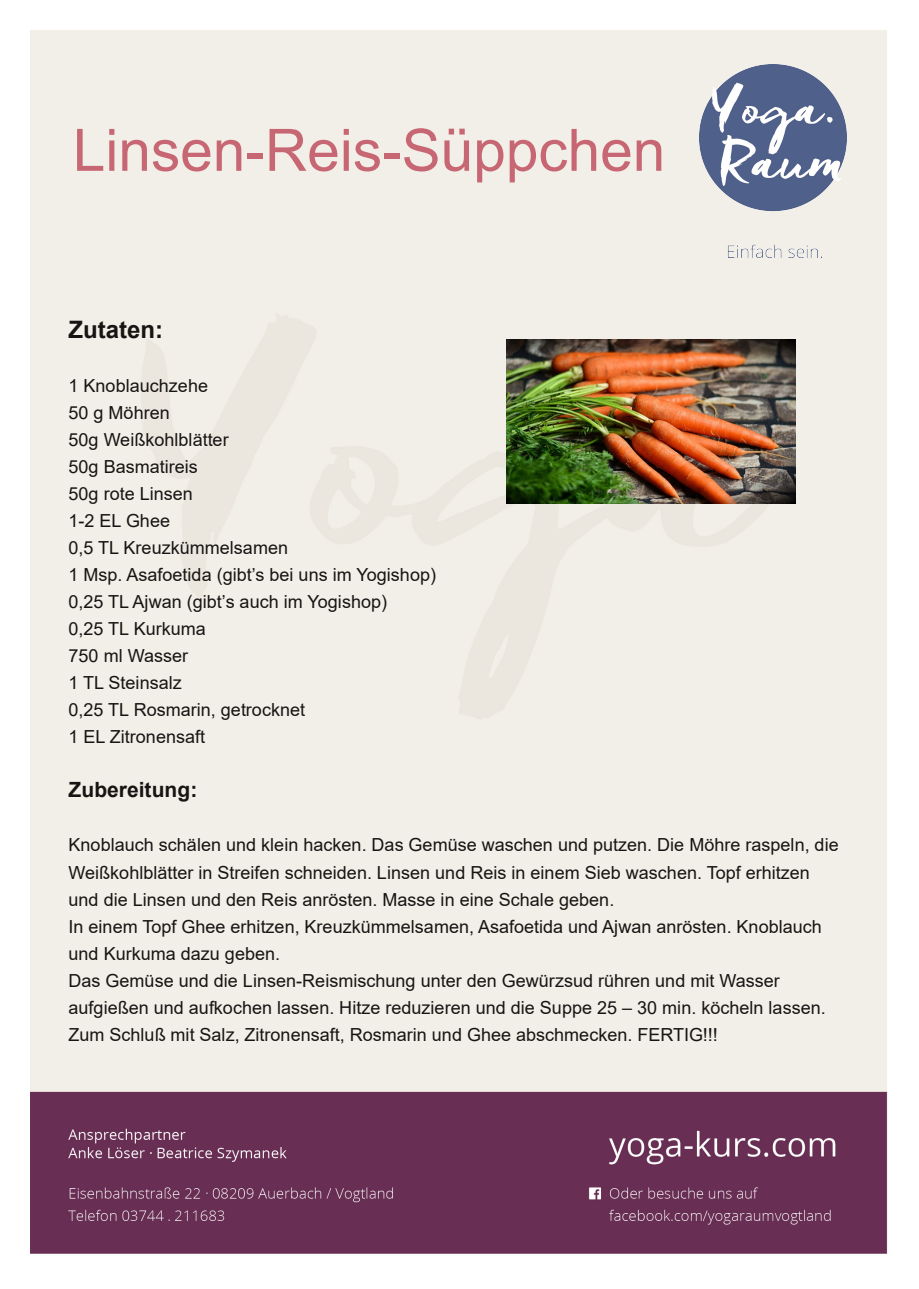
<style>
.page{position:relative;width:919px;height:1289px;background:#fff}
.page>*{position:absolute;margin:0;border:0;box-sizing:border-box;transform-origin:0 0}
.t1{font:58.5px "Arial";color:#c86774}
.t2{font:700 24px "Arial";color:#171513}
.t3{font:700 21px "Arial";letter-spacing:.005em;color:#171513}
.t4{font:18px/27px "Arial";color:#171513}
</style>
<div class="page">
<img style="left:30px;top:30px;width:858px;height:1224px">
<img style="left:699px;top:64px;width:147px;height:194px">
<img style="left:506px;top:340px;width:289px;height:163px">
<h1 class="t1" style="left:73px;top:118px;width:594px">Linsen-Reis-Süppchen</h1>
<h2 class="t2" style="left:69px;top:316px;width:96px">Zutaten:</h2>
<p class="t4" style="left:69px;top:372px;width:369px">1 Knoblauchzehe<br>50 g Möhren<br>50g Weißkohlblätter<br>50g Basmatireis<br>50g rote Linsen<br>1-2 EL Ghee<br>0,5 TL Kreuzkümmelsamen<br>1 Msp. Asafoetida (gibt’s bei uns im Yogishop)<br>0,25 TL Ajwan (gibt’s auch im Yogishop)<br>0,25 TL Kurkuma<br>750 ml Wasser<br>1 TL Steinsalz<br>0,25 TL Rosmarin, getrocknet<br>1 EL Zitronensaft</p>
<p class="t3" style="left:69px;top:778px;width:130px">Zubereitung:</p>
<p class="t4" style="left:69px;top:831px;width:771px">Knoblauch schälen und klein hacken. Das Gemüse waschen und putzen. Die Möhre raspeln, die Weißkohlblätter in Streifen schneiden. Linsen und Reis in einem Sieb waschen. Topf erhitzen und die Linsen und den Reis anrösten. Masse in eine Schale geben.<br>In einem Topf Ghee erhitzen, Kreuzkümmelsamen, Asafoetida und Ajwan anrösten. Knoblauch und Kurkuma dazu geben.<br>Das Gemüse und die Linsen-Reismischung unter den Gewürzsud rühren und mit Wasser aufgießen und aufkochen lassen. Hitze reduzieren und die Suppe 25 – 30 min. köcheln lassen.<br>Zum Schluß mit Salz, Zitronensaft, Rosmarin und Ghee abschmecken. FERTIG!!!</p>
</div>
